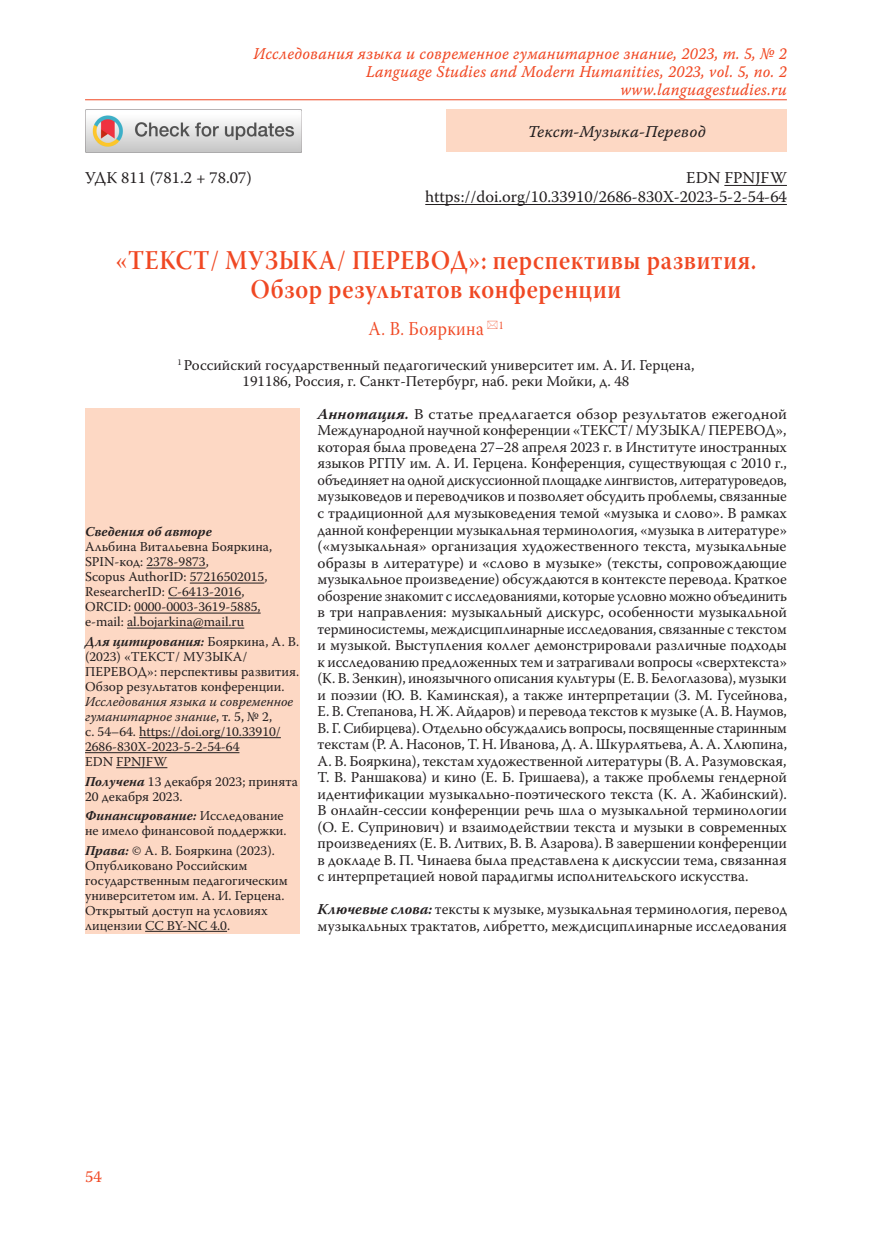
<style>
.page{position:relative;width:872px;height:1234px;background:#fff}
.page>*{position:absolute;margin:0;border:0;box-sizing:border-box;transform-origin:0 0}
.Заголовок_1{font:27px/28.5px "Warnock Pro Semibold Subh";letter-spacing:.025em;color:#f04823;text-align:center;scale:.9 1}
.Заголовок_2{font:19.5px "Warnock Pro Subh";letter-spacing:.025em;color:#f04823;scale:.9 1}
.t1{font:16.5px/18px "Warnock Pro It Capt";letter-spacing:.01em;color:#f04823;text-align:right;scale:.95 1}
.Body{font:16.5px "Warnock Pro";color:#231f20}
.t2{font:16.5px "Warnock Pro It Capt";color:#231f20}
.t3{font:16.5px "Warnock Pro";color:#f04823}
.Annotation{font:15px/16.5px "Warnock Pro";color:#231f20;text-align:justify;scale:1.04 1}
.Annotation-2{font:15px/16.5px "Warnock Pro";color:#231f20}
.Affiliation{font:15px/16.5px "Warnock Pro";color:#231f20;text-align:center}
.Affiliation_info{font:13.5px/15px "Warnock Pro";color:#231f20}
.Affiliation_info-2{font:italic 700 13.5px "Warnock Pro";color:#231f20}
.s1{font-weight:700;font-style:italic}
.s2{font-style:italic}
</style>
<div class="page">
<hr style="left:85px;top:99px;width:702px;height:1px;background:#f04823">
<div style="left:446px;top:109px;width:341px;height:43px;background:#fdd8c4"></div>
<div style="left:85px;top:408px;width:214px;height:525px;background:#fdd8c4"></div>
<hr style="left:146px;top:567px;width:60px;height:1px;background:#231f20">
<hr style="left:190px;top:582px;width:74px;height:1px;background:#231f20">
<hr style="left:168px;top:597px;width:73px;height:1px;background:#231f20">
<hr style="left:134px;top:612px;width:127px;height:1px;background:#231f20">
<hr style="left:127px;top:627px;width:117px;height:1px;background:#231f20">
<hr style="left:139px;top:737px;width:142px;height:1px;background:#231f20">
<hr style="left:85px;top:752px;width:154px;height:1px;background:#231f20">
<hr style="left:116px;top:767px;width:51px;height:1px;background:#231f20">
<hr style="left:145px;top:930px;width:82px;height:1px;background:#231f20">
<hr style="left:724px;top:185px;width:63px;height:1px;background:#231f20">
<hr style="left:425px;top:204px;width:362px;height:1px;background:#231f20">
<img style="left:85px;top:109px;width:217px;height:43px">
<p class="t1" style="left:253px;top:44px;width:563px">Исследования языка и современное гуманитарное знание, 2023, т. 5, № 2<br>Language Studies and Modern Humanities, 2023, vol. 5, no. 2 www.languagestudies.ru</p>
<p class="t2" style="left:528px;top:121px;width:180px">Текст-Музыка-Перевод</p>
<p class="Body" style="left:85px;top:168px;width:168px">УДК 811 (781.2 + 78.07)</p>
<p class="Body" style="left:686px;top:168px;width:102px">EDN FPNJFW</p>
<p class="Body" style="left:425px;top:187px;width:363px">https://doi.org/10.33910/2686-830X-2023-5-2-54-64</p>
<p class="Заголовок_1" style="left:116px;top:245px;width:713px">«ТЕКСТ/ МУЗЫКА/ ПЕРЕВОД»: перспективы развития.<br>Обзор результатов конференции</p>
<p class="Заголовок_2" style="left:368px;top:318px;width:152px">А. В. Бояркина <sup>1</sup></p>
<p class="Affiliation" style="left:177px;top:356px;width:519px"><sup>1</sup> Российский государственный педагогический университет им. А. И. Герцена,<br>191186, Россия, г. Санкт-Петербург, наб. реки Мойки, д. 48</p>
<p class="Affiliation_info-2" style="left:85px;top:523px;width:128px">Сведения об авторе</p>
<p class="Affiliation_info" style="left:85px;top:539px;width:188px">Альбина Витальевна Бояркина,<br>SPIN-код: 2378-9873,<br>Scopus AuthorID: 57216502015,<br>ResearcherID: C-6413-2016,<br>ORCID: 0000-0003-3619-5885, e-mail: al.bojarkina@mail.ru</p>
<p class="Affiliation_info" style="left:85px;top:633px;width:216px"><span class="s1">Для цитирования:</span> Бояркина, А. В. (2023) «ТЕКСТ/ МУЗЫКА/<br>ПЕРЕВОД»: перспективы развития.<br>Обзор результатов конференции.<br><span class="s2">Исследования языка и современное гуманитарное знание</span>, т. 5, № 2,<br>с. 54–64. https://doi.org/10.33910/<br>2686-830X-2023-5-2-54-64<br>EDN FPNJFW</p>
<p class="Affiliation_info" style="left:85px;top:773px;width:214px"><span class="s1">Получена</span> 13 декабря 2023; принята<br>20 декабря 2023.</p>
<p class="Affiliation_info" style="left:85px;top:807px;width:203px"><span class="s1">Финансирование:</span> Исследование не имело финансовой поддержки.</p>
<p class="Affiliation_info" style="left:85px;top:842px;width:204px"><span class="s1">Права:</span> © А. В. Бояркина (2023).<br>Опубликовано Российским государственным педагогическим университетом им. А. И. Герцена.<br>Открытый доступ на условиях лицензии CC BY-NC 4.0.</p>
<p class="Annotation" style="left:317px;top:405px;width:453px"><span class="s1">Аннотация.</span> В статье предлагается обзор результатов ежегодной Международной научной конференции «ТЕКСТ/ МУЗЫКА/ ПЕРЕВОД», которая была проведена 27–28 апреля 2023 г. в Институте иностранных языков РГПУ им. А. И. Герцена. Конференция, существующая с 2010 г., объединяет на одной дискуссионной площадке лингвистов, литературоведов, музыковедов и переводчиков и позволяет обсудить проблемы, связанные с традиционной для музыковедения темой «музыка и слово». В рамках данной конференции музыкальная терминология, «музыка в литературе» («музыкальная» организация художественного текста, музыкальные образы в литературе) и «слово в музыке» (тексты, сопровождающие музыкальное произведение) обсуждаются в контексте перевода. Краткое обозрение знакомит с исследованиями, которые условно можно объединить в три направления: музыкальный дискурс, особенности музыкальной терминосистемы, междисциплинарные исследования, связанные с текстом и музыкой. Выступления коллег демонстрировали различные подходы к исследованию предложенных тем и затрагивали вопросы «сверхтекста» (К. В. Зенкин), иноязычного описания культуры (Е. В. Белоглазова), музыки и поэзии (Ю. В. Каминская), а также интерпретации (З. М. Гусейнова, Е. В. Степанова, Н. Ж. Айдаров) и перевода текстов к музыке (А. В. Наумов, В. Г. Сибирцева). Отдельно обсуждались вопросы, посвященные старинным текстам (Р. А. Насонов, Т. Н. Иванова, Д. А. Шкурлятьева, А. А. Хлюпина, А. В. Бояркина), текстам художественной литературы (В. А. Разумовская, Т. В. Раншакова) и кино (Е. Б. Гришаева), а также проблемы гендерной идентификации музыкально-поэтического текста (К. А. Жабинский).<br>В онлайн-сессии конференции речь шла о музыкальной терминологии (О. Е. Супринович) и взаимодействии текста и музыки в современных произведениях (Е. В. Литвих, В. В. Азарова). В завершении конференции в докладе В. П. Чинаева была представлена к дискуссии тема, связанная с интерпретацией новой парадигмы исполнительского искусства.</p>
<p class="Annotation-2" style="left:317px;top:900px;width:471px"><span class="s1">Ключевые слова:</span> тексты к музыке, музыкальная терминология, перевод музыкальных трактатов, либретто, междисциплинарные исследования</p>
<p class="t3" style="left:85px;top:1166px;width:18px">54</p>
</div>
